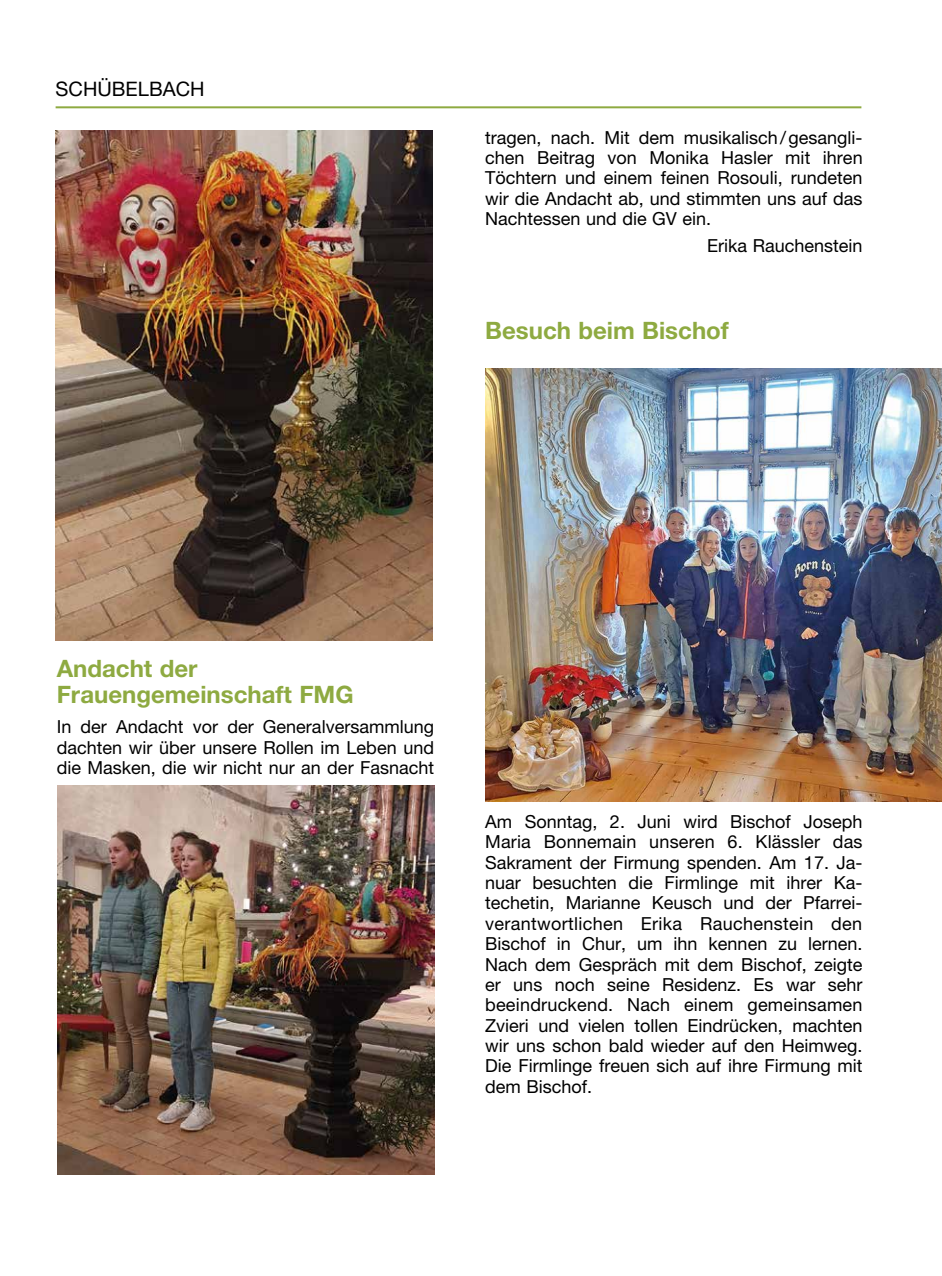
<style>
.page{position:relative;width:942px;height:1276px;background:#fff}
.page>*{position:absolute;margin:0;border:0;box-sizing:border-box;transform-origin:0 0}
.t1{font:700 24px/26.2px "Helvetica Neue LT Pro";color:#8eaa41}
.t2{font:20px "Helvetica Neue LT Pro";color:#000}
.t3{font:18px/20.4px "Helvetica Neue LT Pro";color:#000;text-align:justify}
</style>
<div class="page">
<hr style="left:56px;top:106px;width:805px;height:2px;background:#8eaa41">
<img style="left:485px;top:368px;width:456px;height:433px">
<img style="left:56px;top:131px;width:376px;height:510px">
<img style="left:57px;top:786px;width:377px;height:388px">
<p class="t2" style="left:56px;top:77px;width:150px">SCHÜBELBACH</p>
<p class="t3" style="left:485px;top:127px;width:379px">tragen, nach. Mit dem musikalisch/gesangli&shy;chen Beitrag von Monika Hasler mit ihren Töchtern und einem feinen Rosouli, rundeten wir die Andacht ab, und stimmten uns auf das Nachtessen und die GV ein.</p>
<p class="t3" style="left:707px;top:235px;width:157px">Erika Rauchenstein</p>
<h1 class="t1" style="left:485px;top:317px;width:245px">Besuch beim Bischof</h1>
<h1 class="t1" style="left:57px;top:654px;width:298px">Andacht der<br>Frauengemeinschaft FMG</h1>
<p class="t3" style="left:57px;top:716px;width:379px">In der Andacht vor der Generalversammlung dachten wir über unsere Rollen im Leben und die Masken, die wir nicht nur an der Fasnacht</p>
<p class="t3" style="left:485px;top:811px;width:379px">Am Sonntag, 2. Juni wird Bischof Joseph Maria Bonnemain unseren 6. Klässler das Sakrament der Firmung spenden. Am 17. Ja - nuar besuchten die Firmlinge mit ihrer Ka - techetin, Marianne Keusch und der Pfarrei&shy;verantwortlichen Erika Rauchenstein den Bischof in Chur, um ihn kennen zu lernen.<br>Nach dem Gespräch mit dem Bischof, zeigte er uns noch seine Residenz. Es war sehr beeindruckend. Nach einem gemeinsamen Zvieri und vielen tollen Eindrücken, machten wir uns schon bald wieder auf den Heimweg.<br>Die Firmlinge freuen sich auf ihre Firmung mit dem Bischof.</p>
</div>
